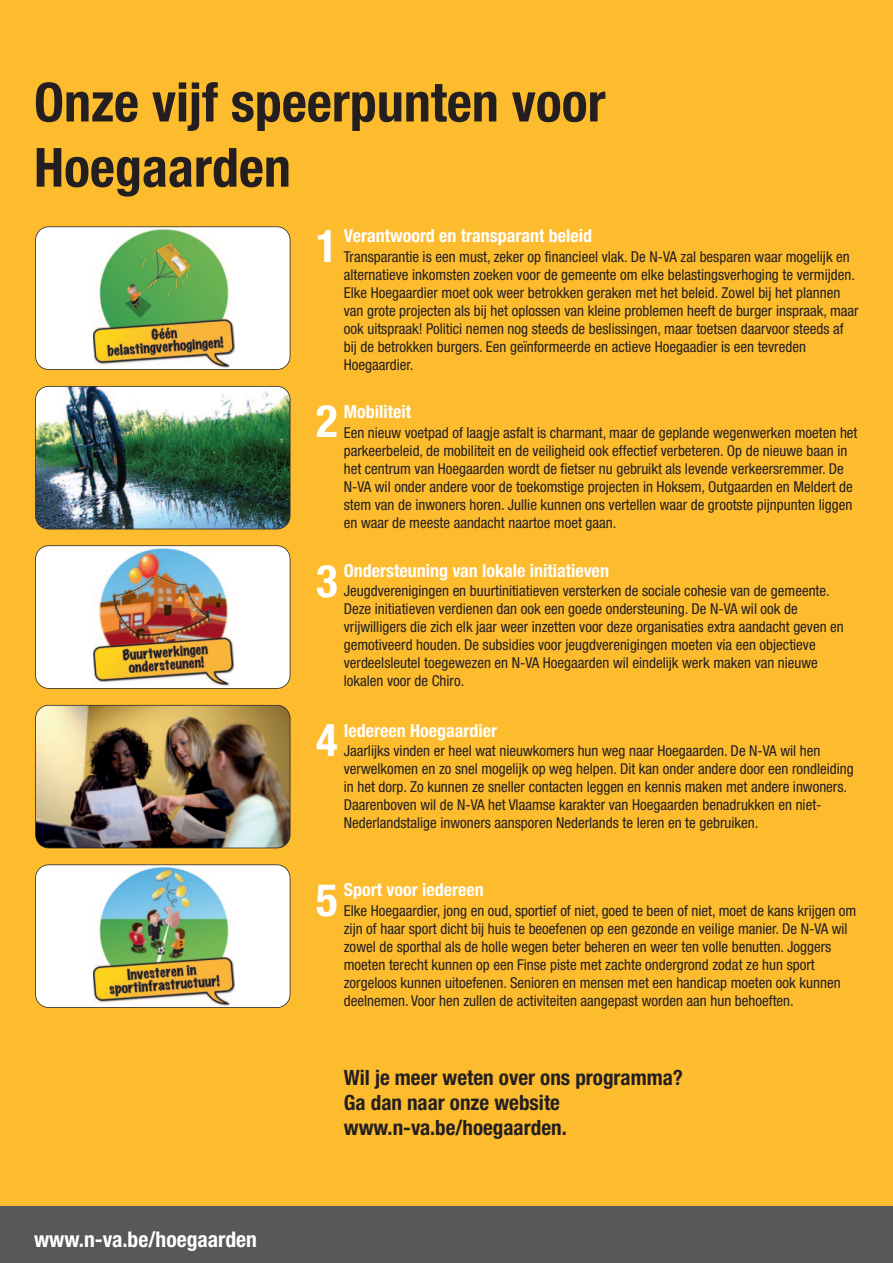
<style>
.page{position:relative;width:893px;height:1263px;background:#fff}
.page>*{position:absolute;margin:0;border:0;box-sizing:border-box;transform-origin:0 0}
.t1{font:700 condensed 54px/65.2px "Helvetica Neue LT Std";color:#231f20}
.t2{font:700 condensed 45px "Helvetica Neue LT Std";color:#fff}
.t3{font:700 condensed 21.6px "Helvetica Neue LT Std";color:#fff}
.t4{font:700 condensed 21.15px/25.3px "Helvetica Neue LT Std";color:#231f20}
.t5{font:700 condensed 18px "Helvetica Neue LT Std";color:#fff}
.t6{font:condensed 15px/18px "Helvetica Neue LT Std";color:#231f20}
</style>
<div class="page">
<div style="left:0;top:0;width:893px;height:1209px;background:#fdbb2e"></div>
<div style="left:36px;top:227px;width:254px;height:142px;background:#fff;border-radius:13px"></div>
<img style="left:93px;top:229px;width:141px;height:138px">
<div style="left:35px;top:226px;width:255px;height:144px;border:2px solid #231f20;border-radius:14px"></div>
<img style="left:36px;top:387px;width:254px;height:142px;border-radius:13px">
<div style="left:35px;top:386px;width:255px;height:143px;border:2px solid #231f20;border-radius:14px"></div>
<div style="left:36px;top:546px;width:254px;height:142px;background:#fff;border-radius:13px"></div>
<img style="left:94px;top:548px;width:140px;height:137px">
<div style="left:35px;top:545px;width:255px;height:144px;border:2px solid #231f20;border-radius:14px"></div>
<img style="left:36px;top:705px;width:254px;height:143px;border-radius:13px">
<div style="left:35px;top:705px;width:255px;height:143px;border:2px solid #231f20;border-radius:14px"></div>
<div style="left:36px;top:865px;width:254px;height:142px;background:#fff;border-radius:13px"></div>
<img style="left:93px;top:867px;width:141px;height:138px">
<div style="left:35px;top:864px;width:255px;height:144px;border:2px solid #231f20;border-radius:14px"></div>
<div style="left:0;top:1206px;width:893px;height:57px;background:#57585a"></div>
<h1 class="t1" style="left:34px;top:75px;width:573px">Onze vijf speerpunten voor<br>Hoegaarden</h1>
<p class="t5" style="left:344px;top:229px;width:250px">Verantwoord en transparant beleid</p>
<p class="t6" style="left:344px;top:249px;width:516px">Transparantie is een must, zeker op financieel vlak. De N-VA zal besparen waar mogelijk en alternatieve inkomsten zoeken voor de gemeente om elke belastingsverhoging te vermijden.<br>Elke Hoegaardier moet ook weer betrokken geraken met het beleid. Zowel bij het plannen van grote projecten als bij het oplossen van kleine problemen heeft de burger inspraak, maar ook uitspraak! Politici nemen nog steeds de beslissingen, maar toetsen daarvoor steeds af bij de betrokken burgers. Een geïnformeerde en actieve Hoegaadier is een tevreden Hoegaardier.</p>
<p class="t5" style="left:344px;top:406px;width:69px">Mobiliteit</p>
<p class="t6" style="left:344px;top:425px;width:515px">Een nieuw voetpad of laagje asfalt is charmant, maar de geplande wegenwerken moeten het parkeerbeleid, de mobiliteit en de veiligheid ook effectief verbeteren. Op de nieuwe baan in het centrum van Hoegaarden wordt de fietser nu gebruikt als levende verkeersremmer. De N-VA wil onder andere voor de toekomstige projecten in Hoksem, Outgaarden en Meldert de stem van de inwoners horen. Jullie kunnen ons vertellen waar de grootste pijnpunten liggen en waar de meeste aandacht naartoe moet gaan.</p>
<p class="t5" style="left:344px;top:564px;width:267px">Ondersteuning van lokale initiatieven</p>
<p class="t6" style="left:344px;top:583px;width:502px">Jeugdverenigingen en buurtinitiatieven versterken de sociale cohesie van de gemeente.<br>Deze initiatieven verdienen dan ook een goede ondersteuning. De N-VA wil ook de vrijwilligers die zich elk jaar weer inzetten voor deze organisaties extra aandacht geven en gemotiveerd houden. De subsidies voor jeugdverenigingen moeten via een objectieve verdeelsleutel toegewezen en N-VA Hoegaarden wil eindelijk werk maken van nieuwe lokalen voor de Chiro.</p>
<p class="t5" style="left:344px;top:724px;width:155px">Iedereen Hoegaardier</p>
<p class="t6" style="left:344px;top:743px;width:511px">Jaarlijks vinden er heel wat nieuwkomers hun weg naar Hoegaarden. De N-VA wil hen verwelkomen en zo snel mogelijk op weg helpen. Dit kan onder andere door een rondleiding in het dorp. Zo kunnen ze sneller contacten leggen en kennis maken met andere inwoners.<br>Daarenboven wil de N-VA het Vlaamse karakter van Hoegaarden benadrukken en niet-Nederlandstalige inwoners aansporen Nederlands te leren en te gebruiken.</p>
<h2 class="t2" style="left:316px;top:229px;width:23px">1</h2>
<h2 class="t2" style="left:316px;top:405px;width:23px">2</h2>
<h2 class="t2" style="left:316px;top:564px;width:23px">3</h2>
<h2 class="t2" style="left:316px;top:724px;width:23px">4</h2>
<p class="t5" style="left:344px;top:883px;width:141px">Sport voor iedereen</p>
<p class="t6" style="left:344px;top:903px;width:514px">Elke Hoegaardier, jong en oud, sportief of niet, goed te been of niet, moet de kans krijgen om zijn of haar sport dicht bij huis te beoefenen op een gezonde en veilige manier. De N-VA wil zowel de sporthal als de holle wegen beter beheren en weer ten volle benutten. Joggers moeten terecht kunnen op een Finse piste met zachte ondergrond zodat ze hun sport zorgeloos kunnen uitoefenen. Senioren en mensen met een handicap moeten ook kunnen deelnemen. Voor hen zullen de activiteiten aangepast worden aan hun behoeften.</p>
<h2 class="t2" style="left:316px;top:883px;width:23px">5</h2>
<h3 class="t3" style="left:34px;top:1231px;width:225px">www.n-va.be/hoegaarden</h3>
<h3 class="t4" style="left:344px;top:1066px;width:341px">Wil je meer weten over ons programma?<br>Ga dan naar onze website www.n-va.be/hoegaarden.</h3>
</div>
